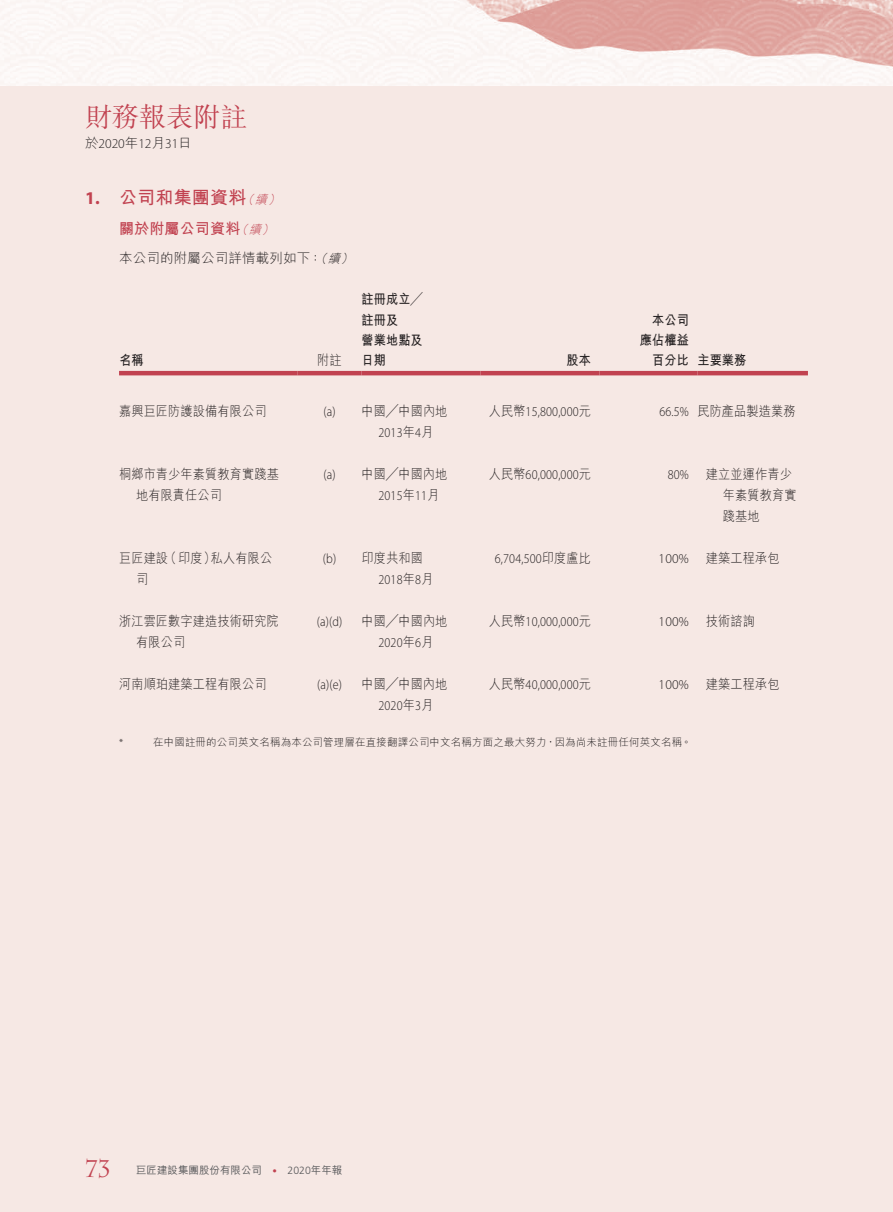
<style>
.page{position:relative;width:893px;height:1212px;background:#f6e8e4}
.page>*{position:absolute;margin:0;border:0;box-sizing:border-box;transform-origin:0 0}
.t1{font:300 27px "M Sung HK";color:#c14250}
.t2{font:24px "Charlemagne Std";color:#c14250}
.t3{font:700 18px "M Hei HK";letter-spacing:.01em;color:#c14250}
.t4{font:700 18px "Myriad Pro";color:#c14250}
.t5{font:700 15px "M Hei HK";letter-spacing:.01em;color:#c14250}
.t6{font:300 13.5px/21px "M Hei HK";letter-spacing:.015em;color:#231f20;scale:.9 1}
.t7{font:300 13.5px "Myriad Pro";letter-spacing:.015em;color:#231f20;scale:.9 1}
.t8{font:700 13.5px/20.2px "M Hei HK";letter-spacing:.01em;color:#231f20;scale:.9 1}
.t9{font:300 13.5px "Myriad Pro";letter-spacing:.015em;color:#231f20}
.t10{font:300 13.5px "M Hei HK";letter-spacing:.015em;color:#231f20}
.t11{font:italic 300 12px "M Hei HK";color:#c14250}
.t12{font:italic 300 12px "M Hei HK";color:#231f20}
.t13{font:300 10.5px "M Hei HK";letter-spacing:.015em;color:#231f20}
.t14{font:500 10.5px "M Hei HK";color:#57585a}
.t15{font:300 10.5px "Frutiger LT Std";color:#57585a}
.t16{font:300 10.5px "Myriad Pro";color:#231f20}
.t17{font:300 9px "Frutiger LT Std";color:#c14250}
.s1{font-family:"M Hei HK"}
.s2{font-style:normal;font-size:13.5px}
.s3{font-family:"M Hei HK";font-weight:500}
</style>
<div class="page">
<img style="left:0;top:0;width:893px;height:85px">
<hr style="left:119px;top:371px;width:179px;height:4px;background:#c14250">
<hr style="left:298px;top:371px;width:63px;height:4px;background:#c14250">
<hr style="left:361px;top:371px;width:119px;height:4px;background:#c14250">
<hr style="left:480px;top:371px;width:120px;height:4px;background:#c14250">
<hr style="left:600px;top:371px;width:97px;height:4px;background:#c14250">
<hr style="left:697px;top:371px;width:111px;height:4px;background:#c14250">
<h1 class="t1" style="left:85px;top:98px;width:163px">財務報表附註</h1>
<p class="t9" style="left:85px;top:136px;width:108px"><span class="s1">於</span>2020<span class="s1">年</span>12<span class="s1">月</span>31<span class="s1">日</span></p>
<h3 class="t4" style="left:85px;top:188px;width:16px">1.</h3>
<h3 class="t3" style="left:119px;top:184px;width:129px">公司和集團資料</h3>
<p class="t11" style="left:255px;top:191px;width:17px">續</p>
<p class="t11" style="left:242px;top:191px;width:17px">（</p>
<p class="t11" style="left:268px;top:191px;width:17px">(</p>
<p class="t5" style="left:119px;top:217px;width:123px">關於附屬公司資料</p>
<p class="t11" style="left:249px;top:221px;width:17px">續</p>
<p class="t11" style="left:236px;top:221px;width:17px">（</p>
<p class="t11" style="left:262px;top:221px;width:17px">(</p>
<p class="t10" style="left:119px;top:249px;width:193px">本公司的附屬公司詳情載列如下</p>
<p class="t12" style="left:328px;top:250px;width:17px">續</p>
<p class="t12" style="left:309px;top:250px;width:23px">（<span class="s2">：</span></p>
<p class="t12" style="left:341px;top:250px;width:17px">(</p>
<p class="t8" style="left:119px;top:349px;width:29px">名稱</p>
<p class="t6" style="left:317px;top:349px;width:29px">附註</p>
<p class="t8" style="left:361px;top:288px;width:70px">註冊成立╱註冊及<br>營業地點及</p>
<p class="t8" style="left:361px;top:349px;width:29px">日期</p>
<p class="t8" style="left:567px;top:349px;width:29px">股本</p>
<p class="t8" style="left:640px;top:309px;width:56px;text-align:right">本公司應佔權益</p>
<p class="t8" style="left:652px;top:349px;width:42px">百分比</p>
<p class="t8" style="left:697px;top:349px;width:56px">主要業務</p>
<p class="t6" style="left:119px;top:400px;width:165px">嘉興巨匠防護設備有限公司</p>
<p class="t7" style="left:323px;top:404px;width:15px">)a(</p>
<p class="t6" style="left:361px;top:400px;width:97px">中國╱中國內地</p>
<p class="t7" style="left:489px;top:404px;width:115px"><span class="s1">人民幣</span>15,800,000<span class="s1">元</span></p>
<p class="t7" style="left:659px;top:404px;width:34px">66.5%</p>
<p class="t6" style="left:697px;top:400px;width:111px">民防產品製造業務</p>
<p class="t7" style="left:378px;top:425px;width:63px">2013<span class="s1">年月</span>4</p>
<p class="t6" style="left:136px;top:463px;width:160px;text-indent:-17px">桐鄉市青少年素質教育實踐基地有限責任公司</p>
<p class="t6" style="left:361px;top:463px;width:97px">中國╱中國內地</p>
<p class="t7" style="left:323px;top:467px;width:15px">)a(</p>
<p class="t7" style="left:378px;top:488px;width:69px">2015<span class="s1">年</span>11<span class="s1">月</span></p>
<p class="t7" style="left:489px;top:467px;width:115px"><span class="s1">人民幣</span>60,000,000<span class="s1">元</span></p>
<p class="t7" style="left:668px;top:467px;width:25px">80%</p>
<p class="t6" style="left:706px;top:463px;width:97px">建立並運作青少</p>
<p class="t6" style="left:723px;top:484px;width:83px">年素質教育實踐基地</p>
<p class="t6" style="left:165px;top:547px;width:58px">（印度）</p>
<p class="t6" style="left:119px;top:547px;width:56px;text-align:center">巨匠建設司</p>
<p class="t6" style="left:361px;top:547px;width:70px">印度共和國</p>
<p class="t6" style="left:211px;top:547px;width:70px">私人有限公</p>
<p class="t7" style="left:323px;top:551px;width:16px">)b(</p>
<p class="t7" style="left:378px;top:572px;width:63px">2018<span class="s1">年月</span>8</p>
<p class="t7" style="left:495px;top:551px;width:108px">6,704,500<span class="s1">印度盧比</span></p>
<p class="t9" style="left:659px;top:551px;width:32px">100%</p>
<p class="t6" style="left:706px;top:547px;width:83px">建築工程承包</p>
<p class="t6" style="left:136px;top:610px;width:160px;text-indent:-17px">浙江雲匠數字建造技術研究院有限公司</p>
<p class="t6" style="left:361px;top:610px;width:97px">中國╱中國內地</p>
<p class="t7" style="left:317px;top:614px;width:30px">a( )d) (</p>
<p class="t7" style="left:378px;top:635px;width:63px">2020<span class="s1">年月</span>6</p>
<p class="t7" style="left:489px;top:614px;width:115px"><span class="s1">人民幣</span>10,000,000<span class="s1">元</span></p>
<p class="t9" style="left:659px;top:614px;width:32px">100%</p>
<p class="t6" style="left:706px;top:610px;width:56px">技術諮詢</p>
<p class="t6" style="left:119px;top:673px;width:165px">河南順珀建築工程有限公司</p>
<p class="t7" style="left:317px;top:677px;width:29px">a( )e) (</p>
<p class="t6" style="left:361px;top:673px;width:97px">中國╱中國內地</p>
<p class="t7" style="left:489px;top:677px;width:115px"><span class="s1">人民幣</span>40,000,000<span class="s1">元</span></p>
<p class="t9" style="left:659px;top:677px;width:32px">100%</p>
<p class="t6" style="left:706px;top:673px;width:83px">建築工程承包</p>
<p class="t7" style="left:378px;top:698px;width:63px">2020<span class="s1">年月</span>3</p>
<p class="t16" style="left:119px;top:736px;width:6px">*</p>
<p class="t13" style="left:153px;top:734px;width:540px">在中國註冊的公司英文名稱為本公司管理層在直接翻譯公司中文名稱方面之最大努力，因為尚未註冊任何英文名稱。</p>
<h2 class="t2" style="left:85px;top:1155px;width:28px">73</h2>
<p class="t14" style="left:136px;top:1163px;width:127px">巨匠建設集團股份有限公司</p>
<p class="t17" style="left:273px;top:1166px;width:6px">•</p>
<p class="t15" style="left:288px;top:1164px;width:56px">2020<span class="s3">年年報</span></p>
</div>
